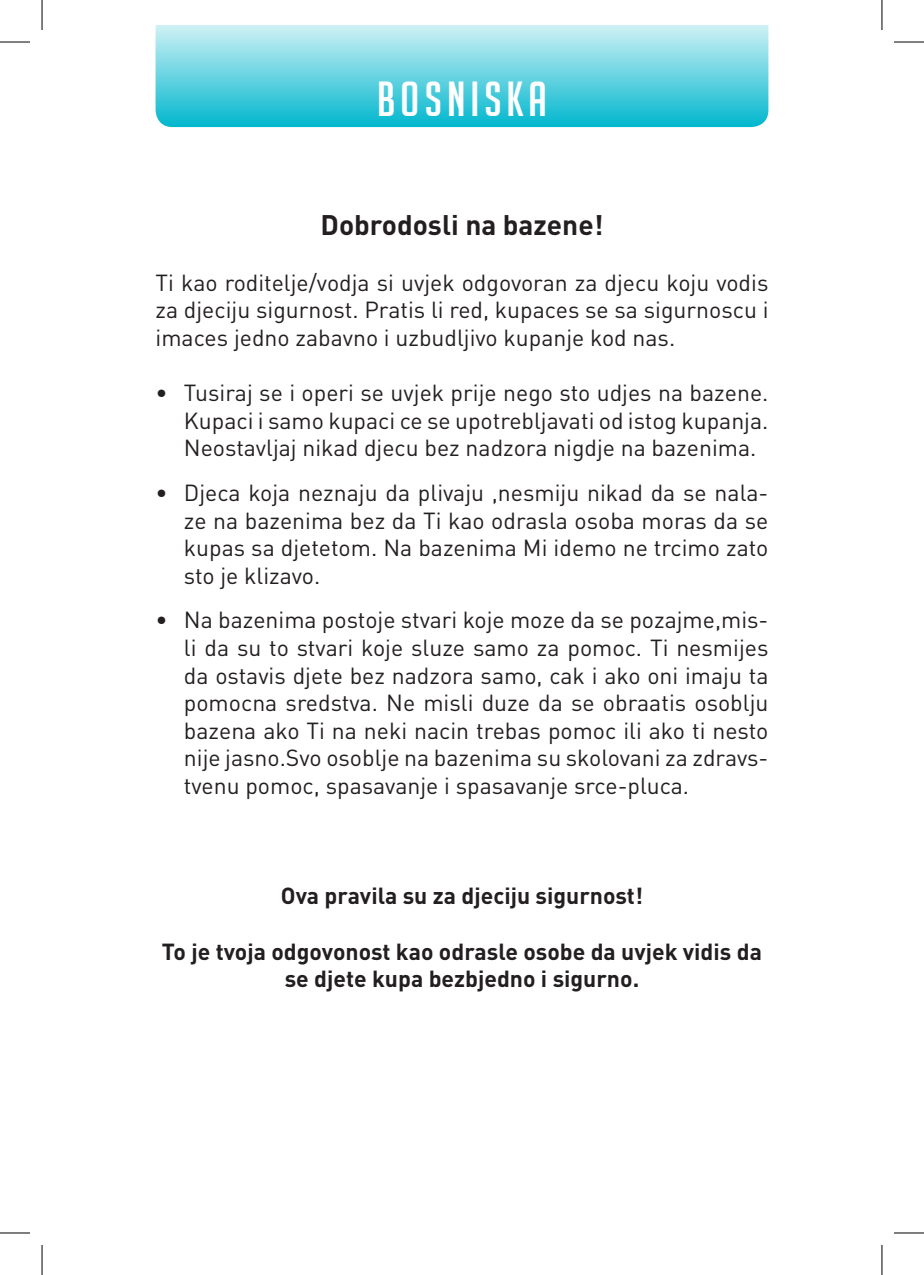
<style>
.page{position:relative;width:924px;height:1275px;background:#fff}
.page>*{position:absolute;margin:0;border:0;box-sizing:border-box;transform-origin:0 0}
.t1{font:48px "Big Noodle Titling";letter-spacing:.1em;color:#fff}
.t2{font:700 28px "DIN";color:#231f20}
.t3{font:23px/27.6px "DIN";color:#231f20;text-align:justify}
.t4{font:700 23px/27.6px "DIN";color:#231f20;text-align:center}
</style>
<div class="page">
<svg style="left:155px;top:25px;width:613px;height:102px;background:#69d4e1"></svg>
<hr style="left:0;top:42px;width:30px;height:1px;background:#000">
<hr style="left:893px;top:42px;width:30px;height:1px;background:#000">
<hr style="left:0;top:1232px;width:30px;height:1px;background:#000">
<hr style="left:893px;top:1232px;width:30px;height:1px;background:#000">
<hr style="left:42px;top:0;width:1px;height:30px;background:#000">
<hr style="left:42px;top:1245px;width:1px;height:30px;background:#000">
<hr style="left:881px;top:0;width:1px;height:30px;background:#000">
<hr style="left:881px;top:1245px;width:1px;height:30px;background:#000">
<h1 class="t1" style="left:377px;top:73px;width:171px">BOSNISKA</h1>
<p class="t2" style="left:320px;top:207px;width:284px">Dobrodosli na bazene!</p>
<p class="t3" style="left:155px;top:268px;width:614px">Ti kao roditelje/vodja si uvjek odgovoran za djecu koju vodis za djeciju sigurnost. Pratis li red, kupaces se sa sigurnoscu i imaces jedno zabavno i uzbudljivo kupanje kod nas.</p>
<p class="t3" style="left:184px;top:378px;width:585px;text-indent:-28px">• Tusiraj se i operi se uvjek prije nego sto udjes na bazene.<br>Kupaci i samo kupaci ce se upotrebljavati od istog kupanja.<br>Neostavljaj nikad djecu bez nadzora nigdje na bazenima.</p>
<p class="t3" style="left:184px;top:478px;width:585px;text-indent:-28px">• Djeca koja neznaju da plivaju ,nesmiju nikad da se nala&shy;ze na bazenima bez da Ti kao odrasla osoba moras da se kupas sa djetetom. Na bazenima Mi idemo ne trcimo zato sto je klizavo.</p>
<p class="t3" style="left:184px;top:606px;width:585px;text-indent:-28px">• Na bazenima postoje stvari koje moze da se pozajme,mis&shy;li da su to stvari koje sluze samo za pomoc. Ti nesmijes da ostavis djete bez nadzora samo, cak i ako oni imaju ta pomocna sredstva. Ne misli duze da se obraatis osoblju bazena ako Ti na neki nacin trebas pomoc ili ako ti nesto nije jasno.Svo osoblje na bazenima su skolovani za zdravs&shy;tvenu pomoc, spasavanje i spasavanje srce-pluca.</p>
<p class="t4" style="left:281px;top:881px;width:363px">Ova pravila su za djeciju sigurnost!</p>
<p class="t4" style="left:162px;top:936px;width:601px">To je tvoja odgovonost kao odrasle osobe da uvjek vidis da se djete kupa bezbjedno i sigurno.</p>
</div>
